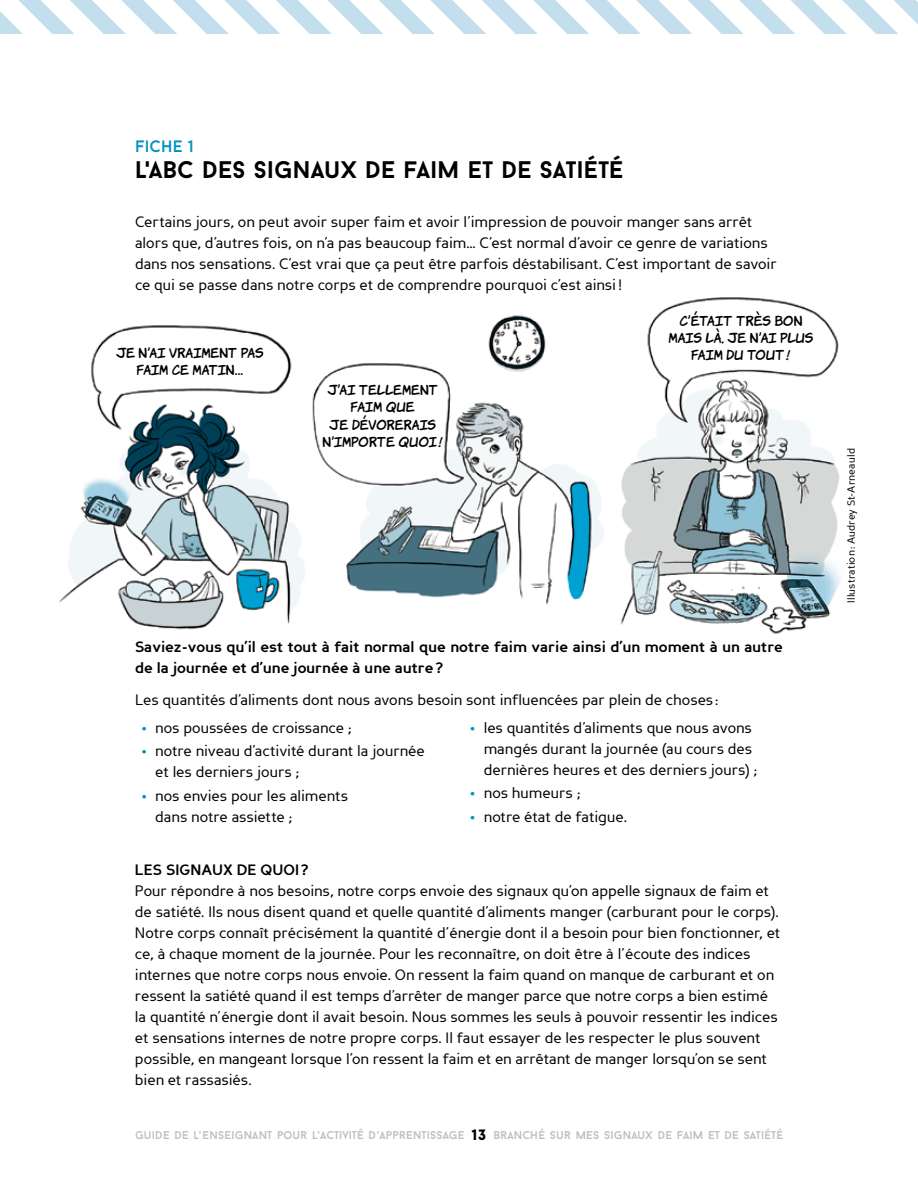
<style>
.page{position:relative;width:918px;height:1188px;background:#fff}
.page>*{position:absolute;margin:0;border:0;box-sizing:border-box;transform-origin:0 0}
.t1{font:700 24px "Baron Neue";letter-spacing:.005em;color:#000}
.t2{font:16.5px "Baron Neue";letter-spacing:.01em;color:#0092c0}
.t3{font:15px/21px "Perspective Sans";letter-spacing:-.005em;color:#000}
.t4{font:700 15px/21px "Perspective Sans";color:#000}
.t5{font:900 15px "Baron Neue";color:#000}
.t6{font:12.75px/17px "Komika Hand";letter-spacing:.02em;color:#000;text-align:center}
.t7{font:11.25px "Baron Neue";letter-spacing:.015em;color:#bcbec0}
.t8{font:10.5px "Perspective Sans";letter-spacing:.01em;color:#000}
.s1{font-weight:700;color:#0092c0}
</style>
<div class="page">
<img style="left:59px;top:297px;width:783px;height:337px">
<svg style="left:0;top:0;width:918px;height:34px"></svg>
<p class="t2" style="left:135px;top:135px;width:60px">FICHE 1</p>
<h1 class="t1" style="left:135px;top:155px;width:490px">L'ABC DES SIGNAUX DE FAIM ET DE SATIÉTÉ</h1>
<p class="t3" style="left:135px;top:212px;width:643px">Certains jours, on peut avoir super faim et avoir l’impression de pouvoir manger sans arrêt alors que, d’autres fois, on n’a pas beaucoup faim… C’est normal d’avoir ce genre de variations dans nos sensations. C’est vrai que ça peut être parfois déstabilisant. C’est important de savoir ce qui se passe dans notre corps et de comprendre pourquoi c’est ainsi!</p>
<p class="t6" style="left:117px;top:343px;width:148px">JE N’AI VRAIMENT PAS<br>FAIM CE MATIN...</p>
<p class="t6" style="left:323px;top:381px;width:122px">J’AI TELLEMENT<br>FAIM QUE<br>JE DÉVORERAIS<br>N’IMPORTE QUOI!</p>
<p class="t6" style="left:669px;top:311px;width:146px">C’ÉTAIT TRÈS BON<br>MAIS LÀ, JE N’AI PLUS<br>FAIM DU TOUT!</p>
<p class="t4" style="left:135px;top:637px;width:650px">Saviez-vous qu’il est tout à fait normal que notre faim varie ainsi d’un moment à un autre de la journée et d’une journée à une autre?</p>
<p class="t3" style="left:135px;top:689px;width:585px">Les quantités d’aliments dont nous avons besoin sont influencées par plein de choses :</p>
<p class="t3" style="left:142px;top:717px;width:211px"><span class="s1">•</span> nos poussées de croissance ;</p>
<p class="t3" style="left:155px;top:741px;width:271px;text-indent:-14px"><span class="s1">•</span> notre niveau d’activité durant la journée et les derniers jours ;</p>
<p class="t3" style="left:155px;top:786px;width:195px;text-indent:-14px"><span class="s1">•</span> nos envies pour les aliments dans notre assiette ;</p>
<p class="t3" style="left:484px;top:717px;width:275px;text-indent:-14px"><span class="s1">•</span> les quantités d’aliments que nous avons mangés durant la journée (au cours des dernières heures et des derniers jours) ;</p>
<p class="t3" style="left:470px;top:783px;width:112px"><span class="s1">•</span> nos humeurs ;</p>
<p class="t3" style="left:470px;top:807px;width:158px"><span class="s1">•</span> notre état de fatigue.</p>
<p class="t4" style="left:135px;top:860px;width:175px">LES SIGNAUX DE QUOI?</p>
<p class="t3" style="left:135px;top:881px;width:647px">Pour répondre à nos besoins, notre corps envoie des signaux qu’on appelle signaux de faim et de satiété. Ils nous disent quand et quelle quantité d’aliments manger (carburant pour le corps).<br>Notre corps connaît précisément la quantité d’énergie dont il a besoin pour bien fonctionner, et ce, à chaque moment de la journée. Pour les reconnaître, on doit être à l’écoute des indices internes que notre corps nous envoie. On ressent la faim quand on manque de carburant et on ressent la satiété quand il est temps d’arrêter de manger parce que notre corps a bien estimé la quantité n’énergie dont il avait besoin. Nous sommes les seuls à pouvoir ressentir les indices et sensations internes de notre propre corps. Il faut essayer de les respecter le plus souvent possible, en mangeant lorsque l’on ressent la faim et en arrêtant de manger lorsqu’on se sent bien et rassasiés.</p>
<p class="t7" style="left:135px;top:1128px;width:331px">GUIDE DE L'ENSEIGNANT POUR L'ACTIVITÉ D'APPRENTISSAGE</p>
<p class="t7" style="left:494px;top:1128px;width:291px">BRANCHÉ SUR MES SIGNAUX DE FAIM ET DE SATIÉTÉ</p>
<p class="t5" style="left:472px;top:1126px;width:15px">13</p>
<p class="t8" style="left:845px;top:603px;width:156px;rotate:-90deg">Illustration: Audrey St-Arneauld</p>
</div>
